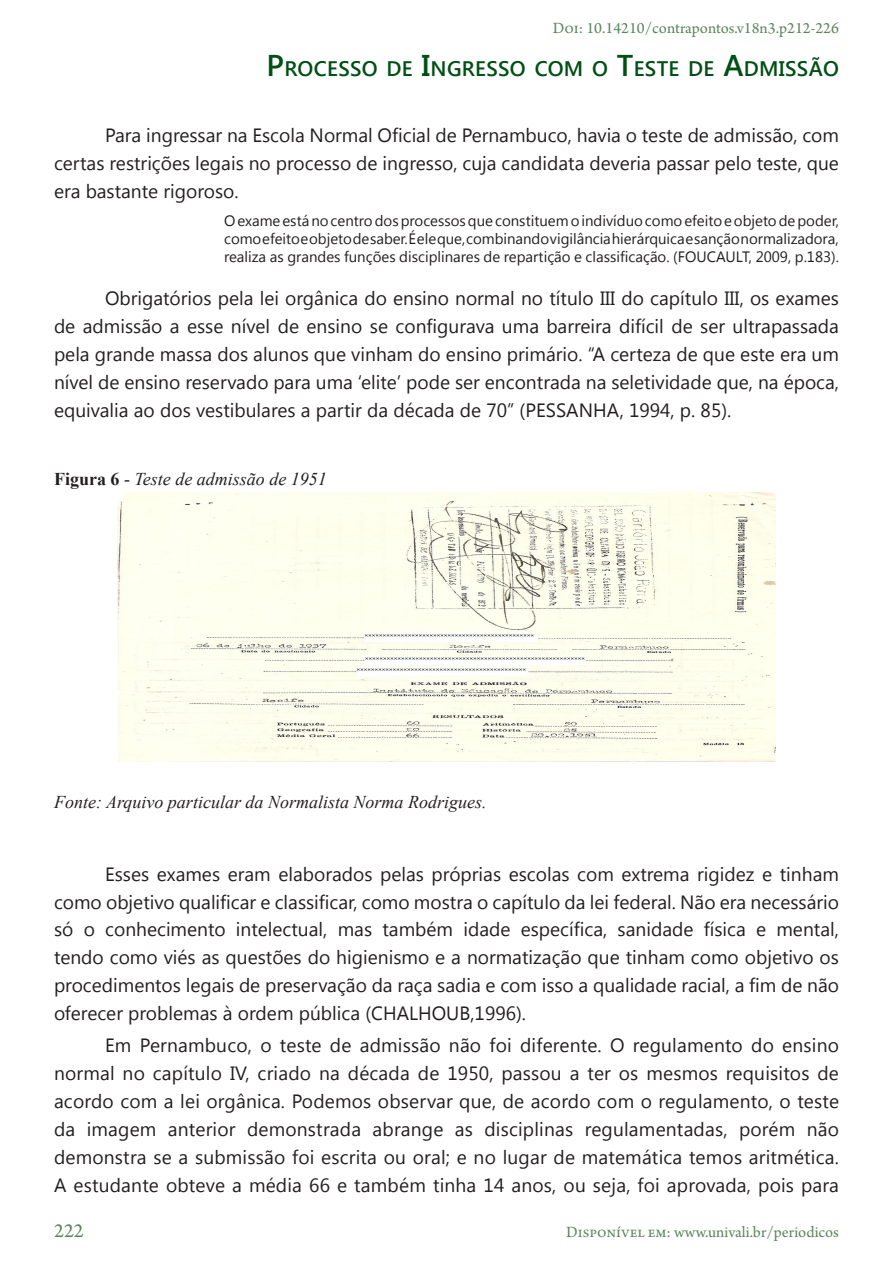
<style>
.page{position:relative;width:893px;height:1263px;background:#fff}
.page>*{position:absolute;margin:0;border:0;box-sizing:border-box;transform-origin:0 0}
.Subtítulos{font:600 21px "Segoe UI";letter-spacing:.015em;color:#004f14}
.t1{font:21px "Arno Pro";color:#5b865b}
.Texto{font:19.2px/27.9px "Segoe UI";color:#231f20;text-align:justify}
.Legenda{font:italic 18px "Times New Roman";color:#231f20}
.t2{font:16.5px "Arno Pro";color:#5b865b}
.Citação{font:15px/18px "Segoe UI";color:#231f20;text-align:justify}
.s1{font-size:30px}
.s2{font-weight:700;font-style:normal}
</style>
<div class="page">
<img style="left:118px;top:493px;width:657px;height:268px">
<p class="t2" style="left:553px;top:18px;width:288px">Doi: 10.14210/contrapontos.v18n3.p212-226</p>
<p class="Subtítulos" style="left:267px;top:54px;width:572px"><span class="s1">P</span>ROCESSO DE <span class="s1">I</span>NGRESSO COM O <span class="s1">T</span>ESTE DE <span class="s1">A</span>DMISSÃO</p>
<p class="Texto" style="left:54px;top:120px;width:786px;text-indent:51px">Para ingressar na Escola Normal Oficial de Pernambuco, havia o teste de admissão, com certas restrições legais no processo de ingresso, cuja candidata deveria passar pelo teste, que era bastante rigoroso.</p>
<p class="Citação" style="left:224px;top:211px;width:616px">O exame está no centro dos processos que constituem o indivíduo como efeito e objeto de poder, como efeito e objeto de saber. É ele que, combinando vigilância hierárquica e sanção normalizadora, realiza as grandes funções disciplinares de repartição e classificação. (FOUCAULT, 2009, p.183).</p>
<p class="Texto" style="left:54px;top:284px;width:786px;text-indent:51px">Obrigatórios pela lei orgânica do ensino normal no título III do capítulo III, os exames de admissão a esse nível de ensino se configurava uma barreira difícil de ser ultrapassada pela grande massa dos alunos que vinham do ensino primário. “A certeza de que este era um nível de ensino reservado para uma ‘elite’ pode ser encontrada na seletividade que, na época, equivalia ao dos vestibulares a partir da década de 70” (PESSANHA, 1994, p. 85).</p>
<p class="Legenda" style="left:54px;top:466px;width:274px"><span class="s2">Figura 6</span> - Teste de admissão de 1951</p>
<p class="Legenda" style="left:54px;top:789px;width:434px">Fonte: Arquivo particular da Normalista Norma Rodrigues.</p>
<p class="Texto" style="left:54px;top:859px;width:786px;text-indent:51px">Esses exames eram elaborados pelas próprias escolas com extrema rigidez e tinham como objetivo qualificar e classificar, como mostra o capítulo da lei federal. Não era necessário só o conhecimento intelectual, mas também idade específica, sanidade física e mental, tendo como viés as questões do higienismo e a normatização que tinham como objetivo os procedimentos legais de preservação da raça sadia e com isso a qualidade racial, a fim de não oferecer problemas à ordem pública (CHALHOUB,1996).</p>
<p class="Texto" style="left:54px;top:1031px;width:786px;text-indent:51px">Em Pernambuco, o teste de admissão não foi diferente. O regulamento do ensino normal no capítulo IV, criado na década de 1950, passou a ter os mesmos requisitos de acordo com a lei orgânica. Podemos observar que, de acordo com o regulamento, o teste da imagem anterior demonstrada abrange as disciplinas regulamentadas, porém não demonstra se a submissão foi escrita ou oral; e no lugar de matemática temos aritmética.<br>A estudante obteve a média 66 e também tinha 14 anos, ou seja, foi aprovada, pois para</p>
<p class="t1" style="left:54px;top:1219px;width:31px">222</p>
<p class="t2" style="left:566px;top:1222px;width:274px">Disponível em: www.univali.br/periodicos</p>
</div>
